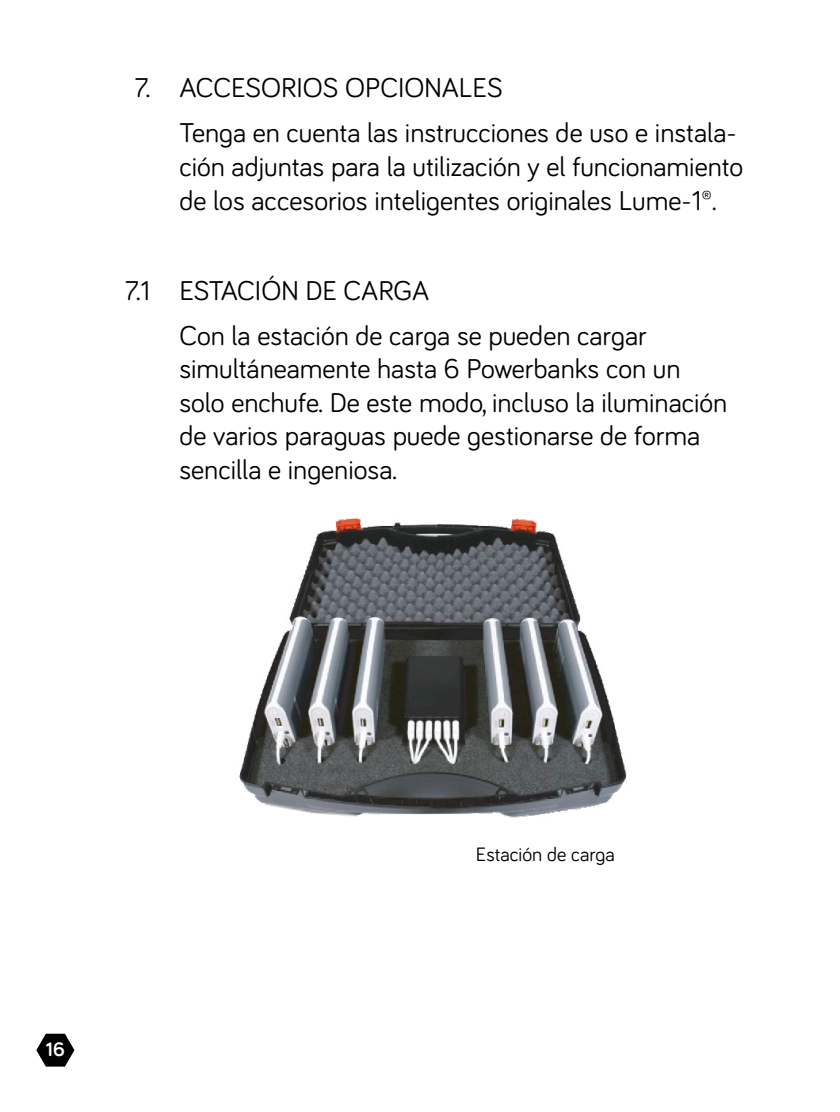
<style>
.page{position:relative;width:840px;height:1112px;background:#fff}
.page>*{position:absolute;margin:0;border:0;box-sizing:border-box;transform-origin:0 0}
.t1{font:28px/33.6px "Bariol";color:#000}
.t2{font:20px "Bariol";color:#000}
.t3{font:700 20px "Bariol";color:#fff}
</style>
<div class="page">
<img style="left:239px;top:518px;width:388px;height:300px">
<svg style="left:36px;top:1033px;width:38px;height:33px"></svg>
<p class="t1" style="left:135px;top:70px;width:17px">7.</p>
<p class="t1" style="left:125px;top:272px;width:27px">7.1</p>
<p class="t1" style="left:179px;top:64px;width:558px;line-height:44.8px">ACCESORIOS OPCIONALES<br>Tenga en cuenta las instrucciones de uso e instala-</p>
<p class="t1" style="left:179px;top:149px;width:565px">ción adjuntas para la utilización y el funcionamiento de los accesorios inteligentes originales Lume-1®.</p>
<p class="t1" style="left:179px;top:266px;width:469px;line-height:44.8px">ESTACIÓN DE CARGA<br>Con la estación de carga se pueden cargar</p>
<p class="t1" style="left:179px;top:351px;width:549px">simultáneamente hasta 6 Powerbanks con un solo enchufe. De este modo, incluso la iluminación de varios paraguas puede gestionarse de forma sencilla e ingeniosa.</p>
<p class="t3" style="left:46px;top:1035px;width:20px">16</p>
<p class="t2" style="left:475px;top:840px;width:140px">Estación de carga</p>
</div>
